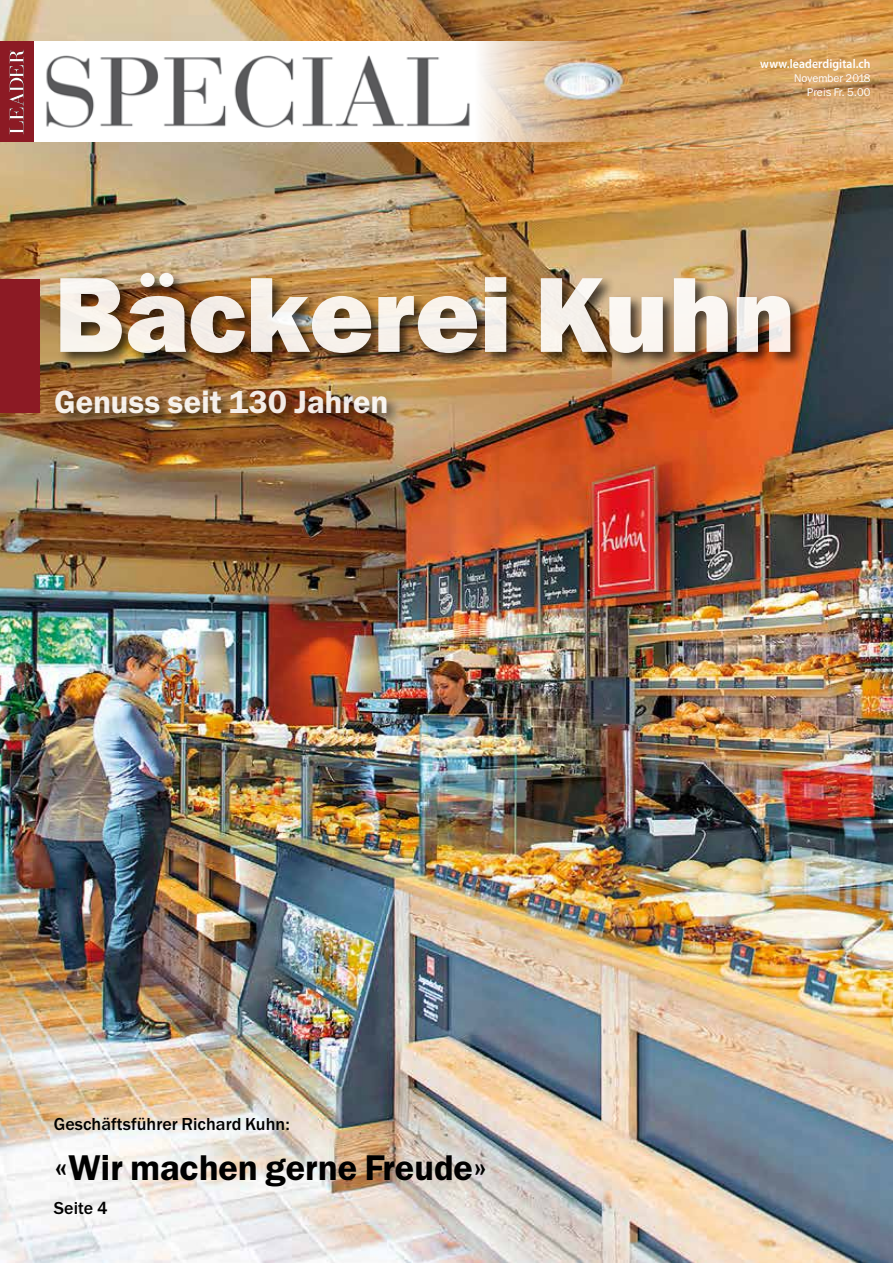
<style>
.page{position:relative;width:893px;height:1263px;background:#fff}
.page>*{position:absolute;margin:0;border:0;box-sizing:border-box;transform-origin:0 0}
.t1{font:800 107.4px "Franklin Gothic LT";letter-spacing:.005em;color:#fff}
.t2{font:600 36px "Franklin Gothic LT";letter-spacing:.005em;color:#000}
.t3{font:600 32.25px "Franklin Gothic LT";letter-spacing:.005em;color:#fff}
.t4{font:500 18px "Franklin Gothic LT";letter-spacing:.005em;color:#000}
.t5{font:600 12.75px "Myriad Pro";letter-spacing:.01em;color:#fff;scale:.92 1}
.t6{font:11.25px/14.2px "Franklin Gothic LT";letter-spacing:.005em;color:#fff;text-align:right}
</style>
<div class="page">
<img style="left:0;top:0;width:893px;height:1263px">
<img style="left:33px;top:42px;width:439px;height:100px">
<div style="left:0;top:42px;width:33px;height:100px;background:#8c1a24"></div>
<svg style="left:9px;top:50px;width:15px;height:84px"></svg>
<img style="left:472px;top:42px;width:215px;height:100px">
<div style="left:53px;top:270px;width:752px;height:158px;background:#000;opacity:.75"></div>
<div style="left:0;top:279px;width:40px;height:134px;background:#8c1a24"></div>
<p class="t5" style="left:760px;top:55px;width:121px">www.leaderdigital.ch</p>
<p class="t6" style="left:794px;top:71px;width:78px">November 2018<br>Preis Fr. 5.00</p>
<h1 class="t1" style="left:55px;top:252px;width:741px">Bäckerei Kuhn</h1>
<h3 class="t3" style="left:55px;top:383px;width:335px">Genuss seit 130 Jahren</h3>
<p class="t4" style="left:54px;top:1114px;width:237px">Geschäftsführer Richard Kuhn:</p>
<h2 class="t2" style="left:54px;top:1146px;width:435px">«Wir machen gerne Freude»</h2>
<p class="t4" style="left:54px;top:1198px;width:55px">Seite 4</p>
</div>
